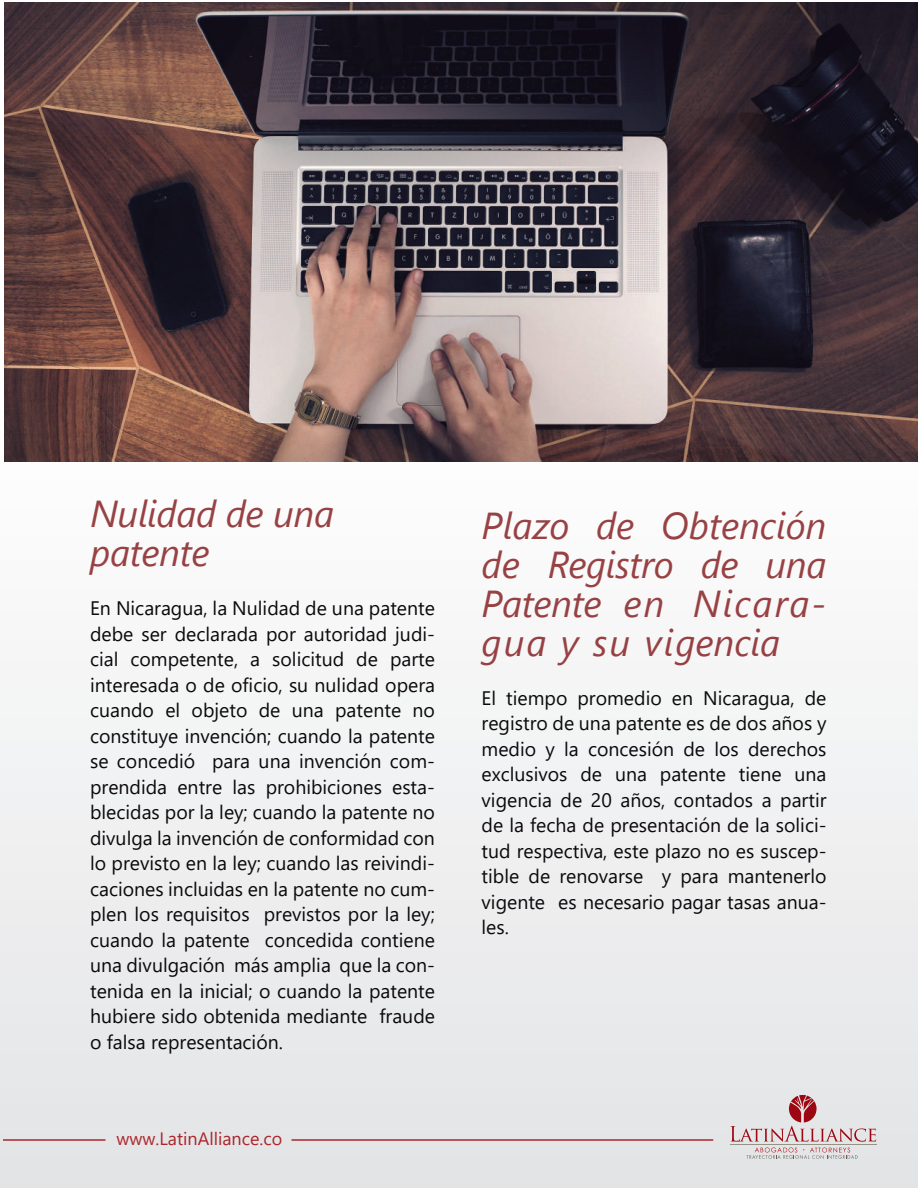
<style>
.page{position:relative;width:918px;height:1188px;background:#fff}
.page>*{position:absolute;margin:0;border:0;box-sizing:border-box;transform-origin:0 0}
.t1{font:italic 37.5px/39px "Segoe UI";letter-spacing:-.01em;color:rgb(134 32 35/.85)}
.t2{font:19.5px/25.5px "Segoe UI";color:#0b090c;text-align:justify}
.t3{font:18px "Segoe UI";color:#ac272c}
</style>
<div class="page">
<div style="left:0;top:0;width:918px;height:1188px;background:linear-gradient(to right,#f0f0f1,#f0f1f2)"></div>
<hr style="left:730px;top:1144px;width:147px;height:1px;background:#959384">
<svg style="left:730px;top:1095px;width:146px;height:64px"></svg>
<hr style="left:291px;top:1139px;width:422px;height:2px;background:#ac272c">
<hr style="left:3px;top:1139px;width:102px;height:2px;background:#ac272c">
<img style="left:4px;top:2px;width:914px;height:459px">
<h1 class="t1" style="left:90px;top:488px;width:246px">Nulidad de una patente</h1>
<p class="t2" style="left:90px;top:594px;width:346px">En Nicaragua, la Nulidad de una patente debe ser declarada por autoridad judi&shy;cial competente, a solicitud de parte interesada o de oficio, su nulidad opera cuando el objeto de una patente no constituye invención; cuando la patente se concedió para una invención com&shy;prendida entre las prohibiciones esta&shy;blecidas por la ley; cuando la patente no divulga la invención de conformidad con lo previsto en la ley; cuando las reivindi&shy;caciones incluidas en la patente no cum&shy;plen los requisitos previstos por la ley; cuando la patente concedida contiene una divulgación más amplia que la con&shy;tenida en la inicial; o cuando la patente hubiere sido obtenida mediante fraude o falsa representación.</p>
<p class="t3" style="left:117px;top:1121px;width:167px">www.LatinAlliance.co</p>
<h1 class="t1" style="left:482px;top:500px;width:346px;text-align:justify">Plazo de Obtención de Registro de una Patente en Nicara&shy;gua y su vigencia</h1>
<p class="t2" style="left:482px;top:683px;width:346px">El tiempo promedio en Nicaragua, de registro de una patente es de dos años y medio y la concesión de los derechos exclusivos de una patente tiene una vigencia de 20 años, contados a partir de la fecha de presentación de la solici&shy;tud respectiva, este plazo no es suscep&shy;tible de renovarse y para mantenerlo vigente es necesario pagar tasas anua&shy;les.</p>
</div>
